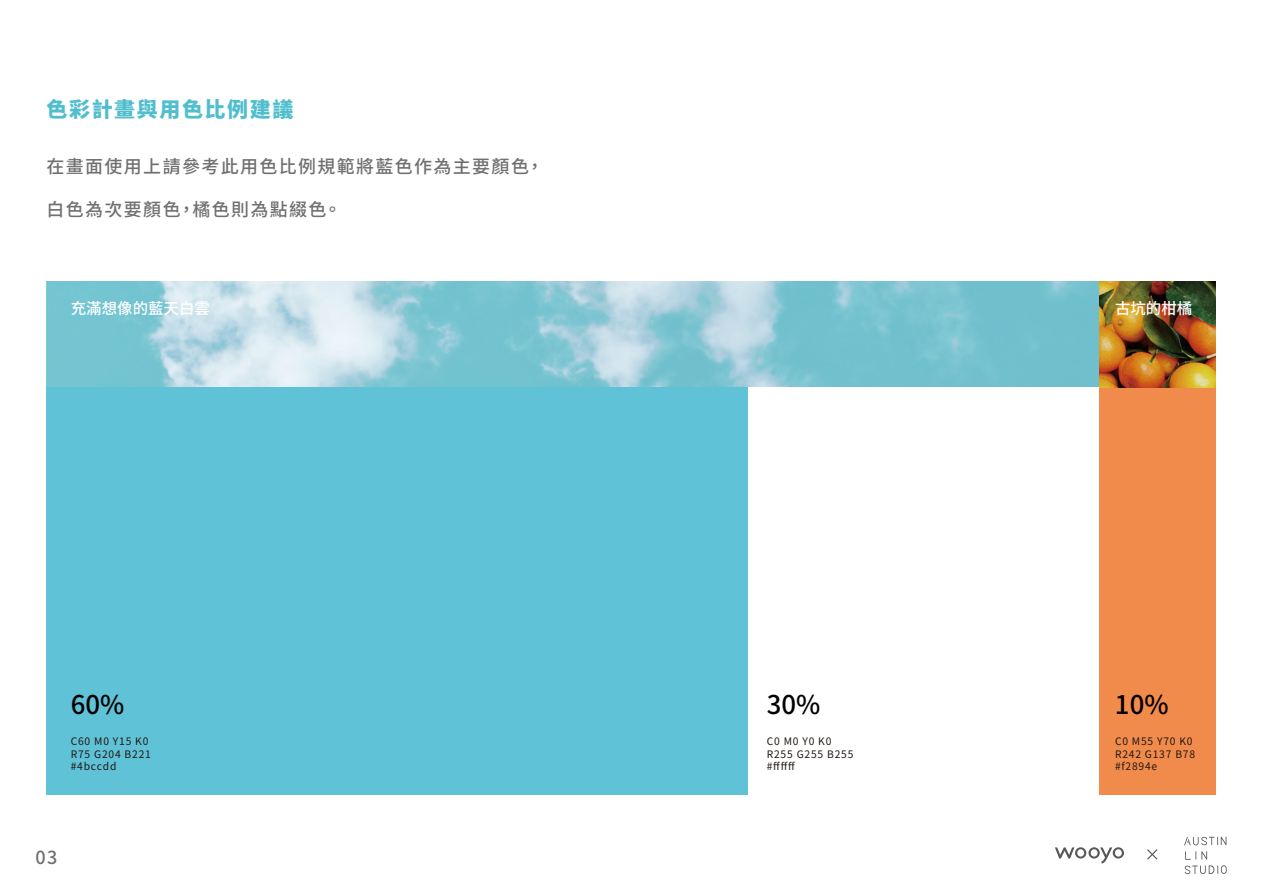
<style>
.page{position:relative;width:1263px;height:893px;background:#fff}
.page>*{position:absolute;margin:0;border:0;box-sizing:border-box;transform-origin:0 0}
.t1{font:500 25.8px "Noto Sans CJ Ktc";color:#040000}
.t2{font:900 21px "Noto Sans CJ Ktc";letter-spacing:.075em;color:#51bece}
.t3{font:500 18px "Noto Sans CJ Ktc";letter-spacing:.075em;color:#717071}
.t4{font:500 15.45px "Noto Sans CJ Ktc";color:#fff}
.t5{font:10.35px/12.9px "Noto Sans CJ Ktc";letter-spacing:.075em;color:#221714}
</style>
<div class="page">
<svg style="left:47px;top:282px;width:1052px;height:105px;background:#92ccd8"></svg>
<div style="left:1099px;top:387px;width:117px;height:408px;background:#f08b4b"></div>
<div style="left:47px;top:387px;width:701px;height:408px;background:#5fc2d6"></div>
<img style="left:1099px;top:282px;width:117px;height:105px">
<svg style="left:1055px;top:847px;width:69px;height:16px"></svg>
<svg style="left:1184px;top:837px;width:43px;height:37px"></svg>
<svg style="left:1147px;top:849px;width:10px;height:11px"></svg>
<h2 class="t2" style="left:47px;top:97px;width:248px">色彩計畫與用色比例建議</h2>
<h3 class="t3" style="left:47px;top:156px;width:499px">在畫面使用上請參考此用色比例規範將藍色作為主要顏色，</h3>
<h3 class="t3" style="left:47px;top:200px;width:296px">白色為次要顏色，橘色則為點綴色。</h3>
<h3 class="t4" style="left:71px;top:300px;width:141px">充滿想像的藍天白雲</h3>
<h3 class="t4" style="left:1115px;top:300px;width:79px">古坑的柑橘</h3>
<h1 class="t1" style="left:71px;top:690px;width:55px">60%</h1>
<h1 class="t1" style="left:767px;top:690px;width:55px">30%</h1>
<h1 class="t1" style="left:1115px;top:690px;width:55px">10%</h1>
<p class="t5" style="left:71px;top:735px;width:82px">C60 M0 Y15 K0<br>R75 G204 B221 #4bccdd</p>
<h3 class="t3" style="left:35px;top:847px;width:23px">03</h3>
<p class="t5" style="left:767px;top:735px;width:88px">C0 M0 Y0 K0<br>R255 G255 B255 #ffffff</p>
<p class="t5" style="left:1115px;top:735px;width:82px">C0 M55 Y70 K0<br>R242 G137 B78 #f2894e</p>
</div>
